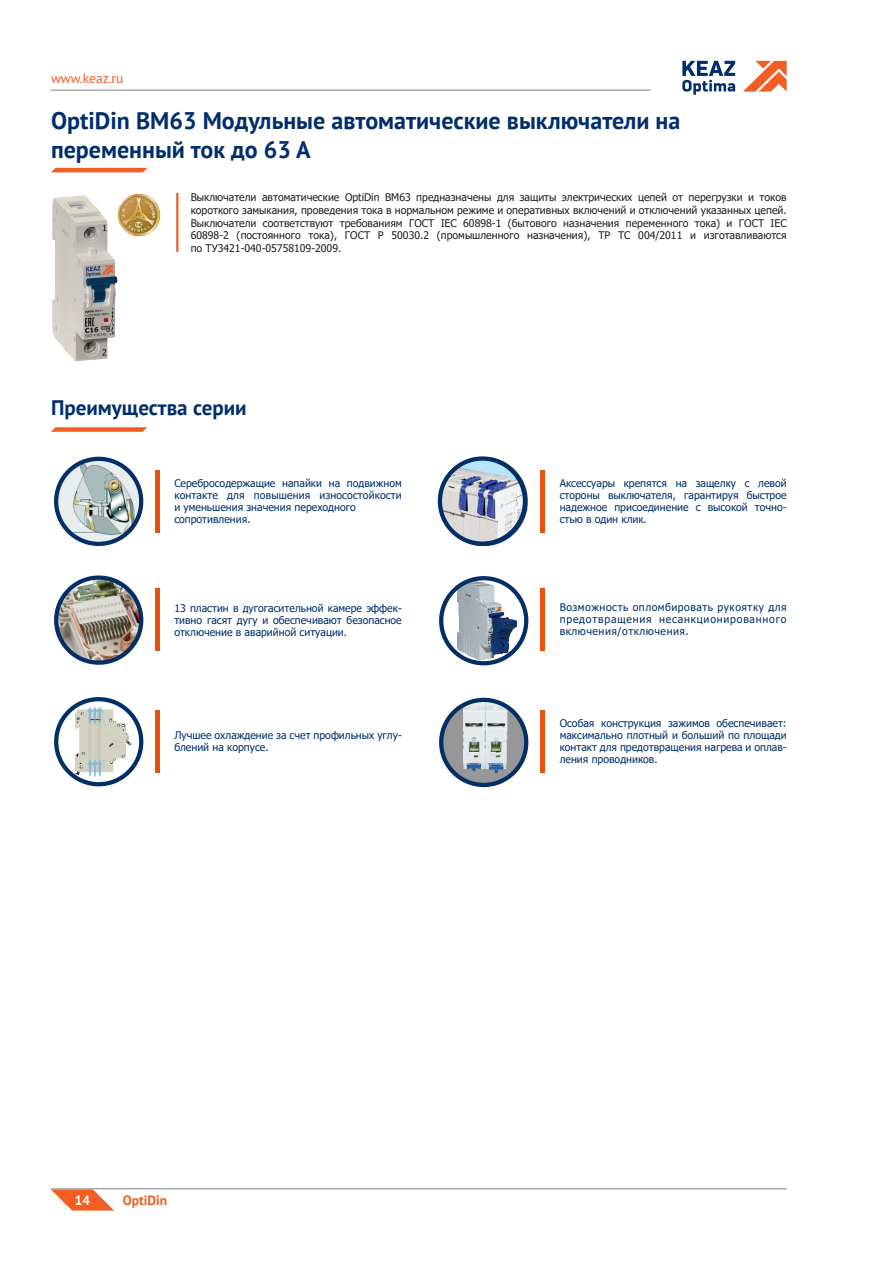
<style>
.page{position:relative;width:893px;height:1263px;background:#fff}
.page>*{position:absolute;margin:0;border:0;box-sizing:border-box;transform-origin:0 0}
.Стиль_абзаца_2{font:700 24px/28.8px "PT Sans";color:#002e6b}
.Стиль_абзаца_2-2{font:700 21px "PT Sans";color:#002e6b}
.t1{font:13.5px "PT Sans";color:#f25d21}
.t2{font:700 13.5px "PT Sans";color:#f25d21}
.t3{font:700 12px "Tahoma";color:#fff}
.t4{font:10.5px/12px "Tahoma";color:#002e6b;text-align:justify}
.t5{font:10.5px/12.6px "Tahoma";color:#231f20}
</style>
<div class="page">
<svg style="left:743px;top:61px;width:44px;height:31px"></svg>
<svg style="left:682px;top:61px;width:53px;height:34px"></svg>
<hr style="left:51px;top:1188px;width:736px;height:1px;background:#a8a9ad">
<hr style="left:51px;top:89px;width:600px;height:2px;background:#a8a9ad">
<svg style="left:51px;top:1189px;width:63px;height:21px"></svg>
<hr style="left:155px;top:470px;width:4px;height:63px;background:#e7530e">
<img style="left:437px;top:457px;width:91px;height:90px">
<img style="left:58px;top:460px;width:82px;height:82px">
<div style="left:54px;top:457px;width:89px;height:89px;border:4px solid #032f66;border-radius:50%"></div>
<div style="left:438px;top:456px;width:89px;height:90px;border:4px solid #032f66;border-radius:50%"></div>
<img style="left:56px;top:580px;width:85px;height:83px">
<div style="left:54px;top:575px;width:89px;height:90px;border:4px solid #032f66;border-radius:50%"></div>
<img style="left:61px;top:702px;width:81px;height:77px">
<svg style="left:87px;top:760px;width:16px;height:16px"></svg>
<svg style="left:87px;top:706px;width:16px;height:17px"></svg>
<div style="left:54px;top:697px;width:89px;height:89px;border:4px solid #032f66;border-radius:50%"></div>
<img style="left:457px;top:580px;width:60px;height:81px">
<div style="left:439px;top:576px;width:89px;height:89px;border:4px solid #032f66;border-radius:50%"></div>
<img style="left:441px;top:700px;width:85px;height:85px;border-radius:43px">
<div style="left:439px;top:698px;width:89px;height:89px;border:4px solid #032f66;border-radius:50%"></div>
<hr style="left:155px;top:588px;width:4px;height:63px;background:#e7530e">
<hr style="left:155px;top:710px;width:4px;height:62px;background:#e7530e">
<div style="left:540px;top:470px;width:5px;height:63px;background:#e7530e"></div>
<div style="left:540px;top:588px;width:5px;height:63px;background:#e7530e"></div>
<div style="left:540px;top:710px;width:5px;height:63px;background:#e7530e"></div>
<svg style="left:51px;top:427px;width:96px;height:5px"></svg>
<svg style="left:51px;top:168px;width:96px;height:4px"></svg>
<img style="left:52px;top:195px;width:66px;height:167px">
<hr style="left:176px;top:193px;width:2px;height:59px;background:#f25d21">
<img style="left:118px;top:195px;width:42px;height:41px">
<p class="t1" style="left:51px;top:69px;width:74px">www.keaz.ru</p>
<p class="Стиль_абзаца_2" style="left:51px;top:106px;width:631px">OptiDin BM63 Модульные автоматические выключатели на переменный ток до 63 А</p>
<p class="t5" style="left:191px;top:192px;width:597px">Выключатели автоматические OptiDin BM63 предназначены для защиты электрических цепей от перегрузки и токов короткого замыкания, проведения тока в нормальном режиме и оперативных включений и отключений указанных цепей.</p>
<p class="t5" style="left:191px;top:217px;width:597px;text-align:justify">Выключатели соответствуют требованиям ГОСТ IEC 60898-1 (бытового назначения переменного тока) и ГОСТ IEC 60898-2 (постоянного тока), ГОСТ Р 50030.2 (промышленного назначения), ТР ТС 004/2011 и изготавливаются по ТУ3421-040-05758109-2009.</p>
<p class="Стиль_абзаца_2-2" style="left:51px;top:393px;width:197px">Преимущества серии</p>
<p class="t4" style="left:174px;top:478px;width:229px">Серебросодержащие напайки на подвижном</p>
<p class="t4" style="left:174px;top:490px;width:229px">контакте для повышения износостойкости</p>
<p class="t4" style="left:174px;top:502px;width:183px">и уменьшения значения переходного сопротивления.</p>
<p class="t4" style="left:174px;top:602px;width:229px">13 пластин в дугогасительной камере эффек&shy;тивно гасят дугу и обеспечивают безопасное отключение в аварийной ситуации.</p>
<p class="t4" style="left:174px;top:730px;width:229px">Лучшее охлаждение за счет профильных углу&shy;блений на корпусе.</p>
<p class="t4" style="left:560px;top:478px;width:228px">Аксессуары крепятся на защелку с левой стороны выключателя, гарантируя быстрое надежное присоединение с высокой точно&shy;стью в один клик.</p>
<p class="t4" style="left:560px;top:602px;width:228px">Возможность опломбировать рукоятку для предотвращения несанкционированного включения/отключения.</p>
<p class="t4" style="left:560px;top:718px;width:228px">Особая конструкция зажимов обеспечивает: максимально плотный и больший по площади контакт для предотвращения нагрева и оплав&shy;ления проводников.</p>
<p class="t3" style="left:75px;top:1192px;width:17px">14</p>
<p class="t2" style="left:123px;top:1191px;width:46px">OptiDin</p>
</div>
